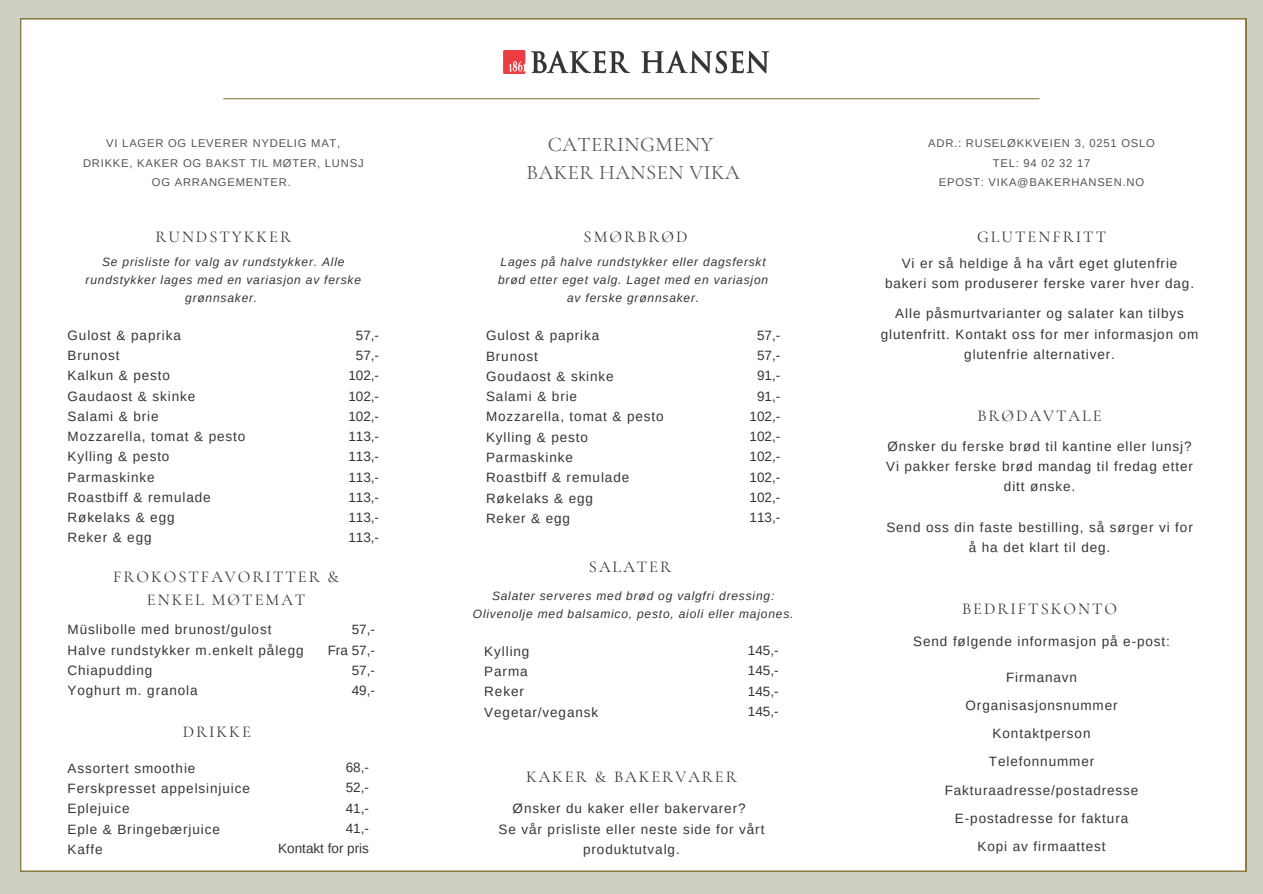
<style>
.page{position:relative;width:1263px;height:894px;background:#fff}
.page>*{position:absolute;margin:0;border:0;box-sizing:border-box;transform-origin:0 0}
.t1{font:20.7px/28.2px "Cormorant Garamond";letter-spacing:.025em;color:#545454;text-align:center}
.t2{font:16.5px/22.5px "Cormorant Garamond";letter-spacing:.12em;color:#383435;text-align:center}
.t3{font:13.5px/20.2px "Arimo";letter-spacing:.065em;color:#383435;text-align:center}
.t4{font:13.5px/20.2px "Arimo";color:#383435;text-align:center}
.t5{font:italic 12px/18px "Arimo";letter-spacing:.065em;color:#383435;text-align:center}
.t6{font:11.25px/19.6px "Arimo";letter-spacing:.07em;color:#545454;text-align:center}
</style>
<div class="page">
<div style="left:0;top:0;width:1263px;height:893px;background:#cccfc1"></div>
<div style="left:20px;top:18px;width:1226px;height:853px;background:#fff"></div>
<hr style="left:223px;top:98px;width:817px;height:1px;background:#8d7c41">
<img style="left:503px;top:51px;width:265px;height:22px">
<h1 class="t1" style="left:527px;top:130px;width:215px">CATERINGMENY<br>BAKER HANSEN VIKA</h1>
<p class="t6" style="left:83px;top:133px;width:282px">VI LAGER OG LEVERER NYDELIG MAT,<br>DRIKKE, KAKER OG BAKST TIL MØTER, LUNSJ<br>OG ARRANGEMENTER.</p>
<p class="t6" style="left:928px;top:133px;width:228px">ADR.: RUSELØKKVEIEN 3, 0251 OSLO<br>TEL: 94 02 32 17<br>EPOST: VIKA@BAKERHANSEN.NO</p>
<p class="t2" style="left:155px;top:225px;width:137px">RUNDSTYKKER</p>
<p class="t5" style="left:86px;top:253px;width:277px">Se prisliste for valg av rundstykker. Alle rundstykker lages med en variasjon av ferske grønnsaker.</p>
<p class="t3" style="left:68px;top:325px;width:179px;text-align:left">Gulost &amp; paprika<br>Brunost<br>Kalkun &amp; pesto<br>Gaudaost &amp; skinke<br>Salami &amp; brie<br>Mozzarella, tomat &amp; pesto<br>Kylling &amp; pesto<br>Parmaskinke<br>Roastbiff &amp; remulade<br>Røkelaks &amp; egg<br>Reker &amp; egg</p>
<p class="t4" style="left:348px;top:325px;width:32px">57,-<br>57,-<br>102,-<br>102,-<br>102,-<br>113,-<br>113,-<br>113,-<br>113,-<br>113,-<br>113,-</p>
<p class="t2" style="left:113px;top:565px;width:228px">FROKOSTFAVORITTER &amp;<br>ENKEL MØTEMAT</p>
<p class="t3" style="left:68px;top:619px;width:238px;text-align:left">Müslibolle med brunost/gulost<br>Halve rundstykker m.enkelt pålegg<br>Chiapudding<br>Yoghurt m. granola</p>
<p class="t4" style="left:328px;top:619px;width:49px;text-align:right">57,-<br>Fra 57,-<br>57,-<br>49,-</p>
<p class="t2" style="left:183px;top:720px;width:70px">DRIKKE</p>
<p class="t3" style="left:68px;top:758px;width:184px;text-align:left">Assortert smoothie<br>Ferskpresset appelsinjuice<br>Eplejuice<br>Eple &amp; Bringebærjuice<br>Kaffe</p>
<p class="t4" style="left:278px;top:757px;width:92px;text-align:right">68,-<br>52,-<br>41,-<br>41,-<br>Kontakt for pris</p>
<p class="t2" style="left:584px;top:225px;width:105px">SMØRBRØD</p>
<p class="t5" style="left:498px;top:253px;width:272px">Lages på halve rundstykker eller dagsferskt brød etter eget valg. Laget med en variasjon av ferske grønnsaker.</p>
<p class="t3" style="left:486px;top:325px;width:179px;text-align:left">Gulost &amp; paprika<br>Brunost<br>Goudaost &amp; skinke<br>Salami &amp; brie<br>Mozzarella, tomat &amp; pesto<br>Kylling &amp; pesto<br>Parmaskinke<br>Roastbiff &amp; remulade<br>Røkelaks &amp; egg<br>Reker &amp; egg</p>
<p class="t4" style="left:750px;top:325px;width:32px">57,-<br>57,-<br>91,-<br>91,-<br>102,-<br>102,-<br>102,-<br>102,-<br>102,-<br>113,-</p>
<p class="t2" style="left:589px;top:555px;width:84px">SALATER</p>
<p class="t5" style="left:473px;top:586px;width:322px">Salater serveres med brød og valgfri dressing:<br>Olivenolje med balsamico, pesto, aioli eller majones.</p>
<p class="t3" style="left:484px;top:640px;width:115px;text-align:left">Kylling<br>Parma<br>Reker<br>Vegetar/vegansk</p>
<p class="t3" style="left:748px;top:640px;width:32px;text-align:justify">145,- 145,- 145,- 145,-</p>
<p class="t2" style="left:526px;top:764px;width:212px">KAKER &amp; BAKERVARER</p>
<p class="t3" style="left:498px;top:798px;width:267px">Ønsker du kaker eller bakervarer?<br>Se vår prisliste eller neste side for vårt produktutvalg.</p>
<p class="t2" style="left:977px;top:225px;width:131px">GLUTENFRITT</p>
<p class="t3" style="left:885px;top:253px;width:311px">Vi er så heldige å ha vårt eget glutenfrie bakeri som produserer ferske varer hver dag.</p>
<p class="t3" style="left:881px;top:303px;width:319px">Alle påsmurtvarianter og salater kan tilbys glutenfritt. Kontakt oss for mer informasjon om glutenfrie alternativer.</p>
<p class="t2" style="left:977px;top:404px;width:126px">BRØDAVTALE</p>
<p class="t3" style="left:886px;top:436px;width:308px">Ønsker du ferske brød til kantine eller lunsj?<br>Vi pakker ferske brød mandag til fredag etter ditt ønske.</p>
<p class="t3" style="left:886px;top:517px;width:308px">Send oss din faste bestilling, så sørger vi for å ha det klart til deg.</p>
<p class="t2" style="left:962px;top:597px;width:157px">BEDRIFTSKONTO</p>
<p class="t3" style="left:913px;top:631px;width:258px">Send følgende informasjon på e-post:</p>
<p class="t3" style="left:945px;top:663px;width:195px;line-height:28.2px">Firmanavn<br>Organisasjonsnummer<br>Kontaktperson<br>Telefonnummer<br>Fakturaadresse/postadresse<br>E-postadresse for faktura<br>Kopi av firmaattest</p>
</div>
